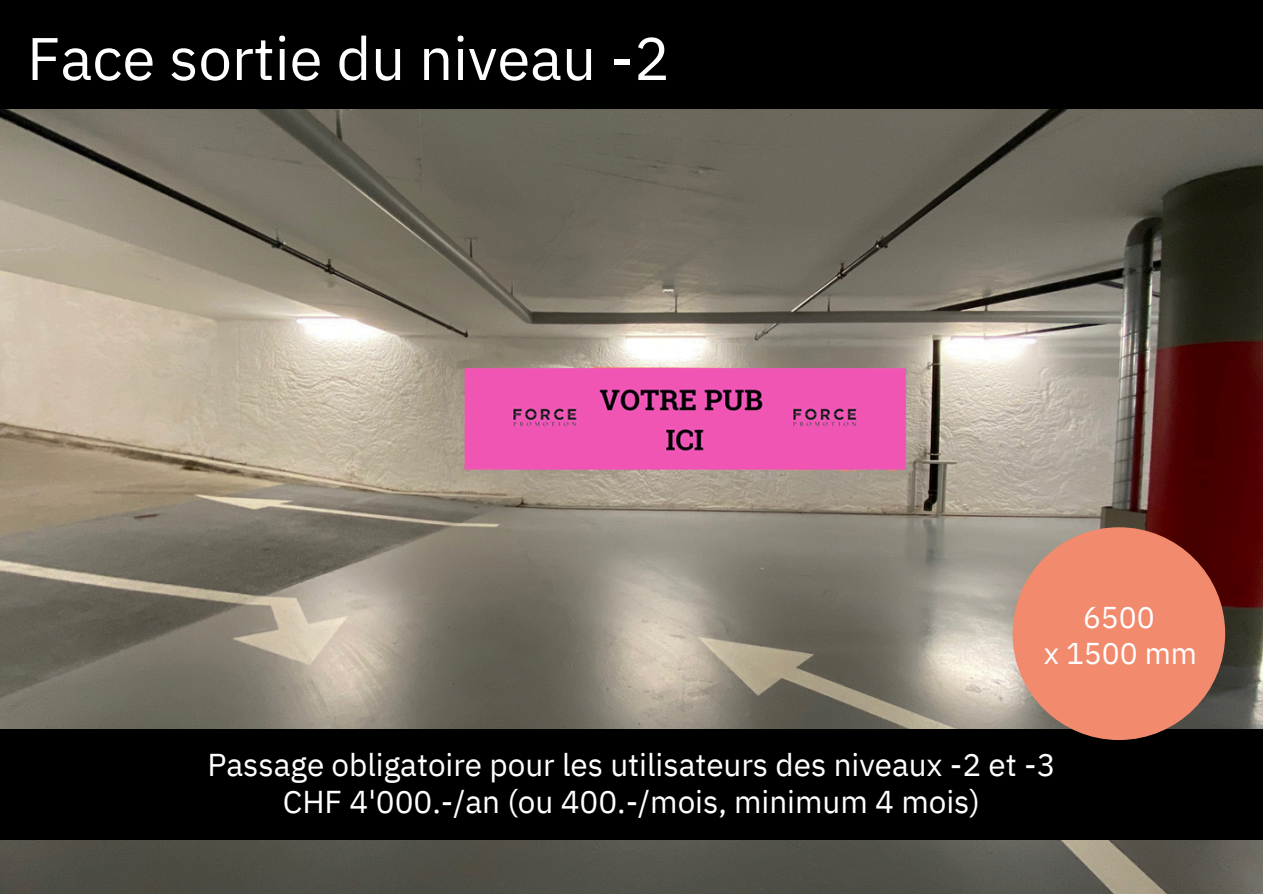
<style>
.page{position:relative;width:1263px;height:894px;background:#fff}
.page>*{position:absolute;margin:0;border:0;box-sizing:border-box;transform-origin:0 0}
.t1{font:60px "IBM Plex Sans";color:#fff}
.t2{font:31.5px/37.2px "IBM Plex Sans";color:#fff;text-align:center}
.t3{font:30px/36px "IBM Plex Sans";color:#fff;text-align:center}
</style>
<div class="page">
<img style="left:0;top:108px;width:1263px;height:785px">
<div style="left:0;top:0;width:1263px;height:108px;background:#000"></div>
<div style="left:0;top:729px;width:1263px;height:110px;background:#000"></div>
<div style="left:1012px;top:527px;width:213px;height:212px;background:#f28a6d;border-radius:50%"></div>
<p class="t1" style="left:27px;top:18px;width:644px">Face sortie du niveau -2</p>
<p class="t3" style="left:1044px;top:598px;width:155px">6500<br>x 1500 mm</p>
<h1 class="t2" style="left:207px;top:745px;width:850px">Passage obligatoire pour les utilisateurs des niveaux -2 et -3<br>CHF 4'000.-/an (ou 400.-/mois, minimum 4 mois)</h1>
</div>
